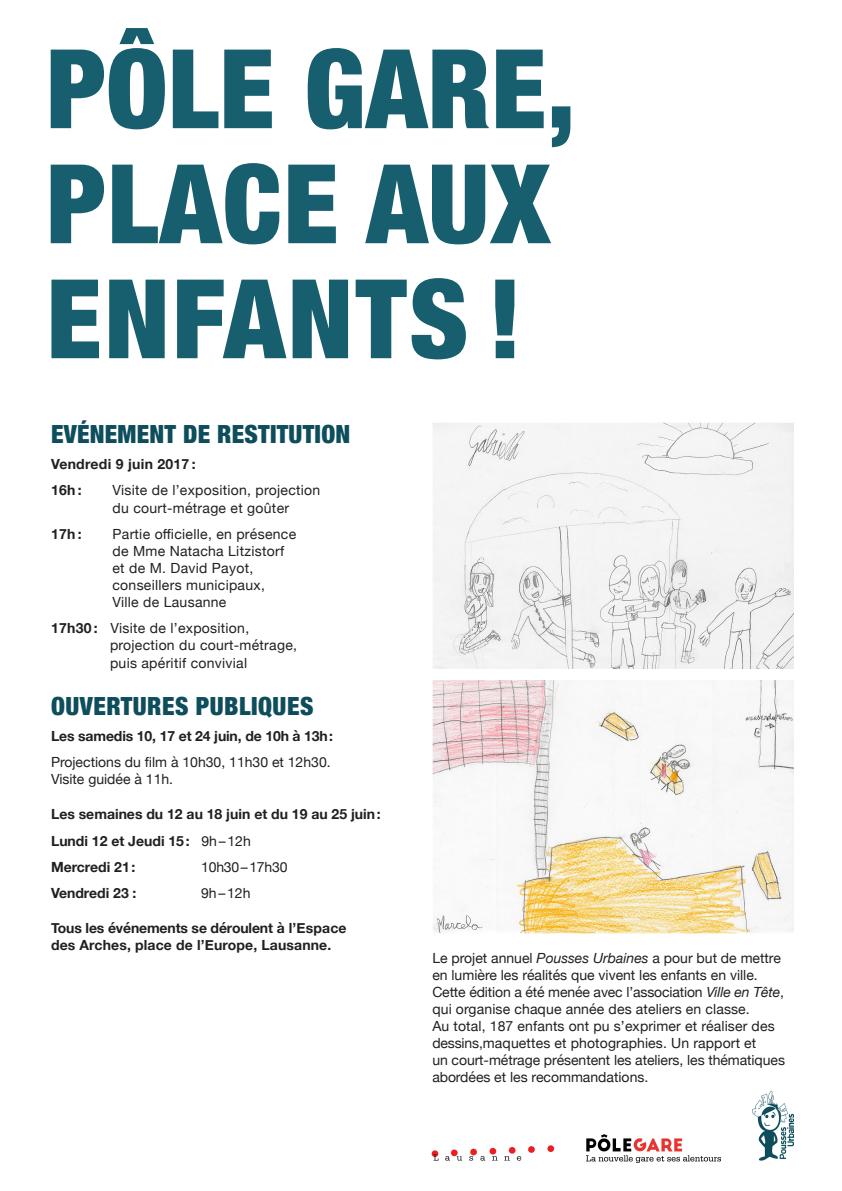
<style>
.page{position:relative;width:842px;height:1191px;background:#fff}
.page>*{position:absolute;margin:0;border:0;box-sizing:border-box;transform-origin:0 0}
.t1{font:900 condensed 110px/115px "Helvetica Neue";letter-spacing:.015em;color:#175e6e}
.t2{font:900 condensed 25px "Helvetica Neue";letter-spacing:.01em;color:#0e4d5c}
.t3{font:14px/17px "Helvetica Neue";letter-spacing:.01em;color:#231f20}
.t4{font:700 14px/26.3px "Helvetica Neue";color:#231f20}
.t5{font:700 14px/26.3px "Helvetica Neue";letter-spacing:.02em;color:#231f20}
.t6{font:14px "Helvetica Neue";letter-spacing:-.01em;color:#231f20}
.s1{font-weight:700}
.s2{font-weight:400}
.s3{font-style:italic}
</style>
<div class="page">
<div style="left:432px;top:1150px;width:6px;height:7px;background:#ee1d23;border-radius:50%"></div>
<div style="left:451px;top:1149px;width:7px;height:7px;background:#ee1d23;border-radius:50%"></div>
<div style="left:470px;top:1148px;width:7px;height:7px;background:#ee1d23;border-radius:50%"></div>
<svg style="left:489px;top:1147px;width:7px;height:7px"></svg>
<svg style="left:509px;top:1146px;width:7px;height:7px"></svg>
<div style="left:528px;top:1146px;width:7px;height:7px;background:#ee1d23;border-radius:50%"></div>
<div style="left:547px;top:1145px;width:7px;height:7px;background:#ee1d23;border-radius:50%"></div>
<svg style="left:445px;top:1156px;width:5px;height:4px"></svg>
<svg style="left:457px;top:1156px;width:5px;height:4px"></svg>
<svg style="left:469px;top:1156px;width:4px;height:4px"></svg>
<svg style="left:480px;top:1156px;width:5px;height:4px"></svg>
<svg style="left:492px;top:1156px;width:5px;height:4px"></svg>
<svg style="left:504px;top:1156px;width:6px;height:4px"></svg>
<svg style="left:517px;top:1156px;width:4px;height:4px"></svg>
<svg style="left:434px;top:1154px;width:5px;height:6px"></svg>
<img style="left:752px;top:1091px;width:42px;height:69px">
<img style="left:586px;top:1134px;width:134px;height:28px">
<img style="left:432px;top:680px;width:362px;height:254px">
<img style="left:437px;top:915px;width:46px;height:14px">
<img style="left:591px;top:866px;width:39px;height:66px">
<img style="left:631px;top:887px;width:43px;height:45px">
<img style="left:664px;top:877px;width:23px;height:18px">
<img style="left:683px;top:908px;width:20px;height:23px">
<img style="left:589px;top:839px;width:19px;height:24px">
<img style="left:432px;top:764px;width:18px;height:9px">
<img style="left:514px;top:681px;width:23px;height:26px">
<img style="left:459px;top:722px;width:22px;height:14px">
<img style="left:545px;top:761px;width:4px;height:19px">
<img style="left:553px;top:843px;width:21px;height:21px">
<svg style="left:655px;top:880px;width:8px;height:10px"></svg>
<svg style="left:613px;top:857px;width:8px;height:5px"></svg>
<img style="left:691px;top:875px;width:16px;height:21px">
<img style="left:764px;top:879px;width:14px;height:11px">
<svg style="left:660px;top:780px;width:5px;height:4px"></svg>
<svg style="left:633px;top:834px;width:8px;height:8px"></svg>
<img style="left:493px;top:720px;width:20px;height:10px">
<svg style="left:754px;top:732px;width:5px;height:5px"></svg>
<img style="left:446px;top:700px;width:16px;height:14px">
<img style="left:608px;top:838px;width:17px;height:19px">
<img style="left:585px;top:865px;width:13px;height:14px">
<img style="left:447px;top:703px;width:15px;height:6px">
<img style="left:631px;top:895px;width:19px;height:7px">
<svg style="left:519px;top:740px;width:8px;height:10px"></svg>
<img style="left:433px;top:422px;width:361px;height:246px">
<svg style="left:740px;top:590px;width:9px;height:11px"></svg>
<img style="left:461px;top:627px;width:15px;height:17px">
<svg style="left:481px;top:622px;width:3px;height:6px"></svg>
<h1 class="t1" style="left:47px;top:25px;width:530px">PÔLE GARE,<br>PLACE AUX<br>ENFANTS !</h1>
<h2 class="t2" style="left:51px;top:413px;width:301px">EVÉNEMENT DE RESTITUTION</h2>
<p class="t5" style="left:51px;top:451px;width:146px">Vendredi 9 juin 2017 :<br>16h :</p>
<p class="t3" style="left:113px;top:482px;width:209px;line-height:17.6px">Visite de l’exposition, projection du court-métrage et goûter</p>
<p class="t4" style="left:51px;top:521px;width:32px">17h :</p>
<p class="t3" style="left:113px;top:526px;width:185px">Partie officielle, en présence de Mme Natacha Litzistorf et de M. David Payot, conseillers municipaux,<br>Ville de Lausanne</p>
<p class="t3" style="left:110px;top:620px;width:189px;line-height:17.3px;text-indent:-59px"><span class="s1">17h30 :</span> Visite de l’exposition, projection du court-métrage, puis apéritif convivial</p>
<h2 class="t2" style="left:51px;top:685px;width:264px">OUVERTURES PUBLIQUES</h2>
<p class="t4" style="left:51px;top:723px;width:284px">Les samedis 10, 17 et 24 juin, de 10h à 13h:</p>
<p class="t3" style="left:51px;top:754px;width:281px">Projections du film à 10h30, 11h30 et 12h30.<br>Visite guidée à 11h.</p>
<p class="t4" style="left:51px;top:801px;width:331px">Les semaines du 12 au 18 juin et du 19 au 25 juin:<br>Lundi 12 et Jeudi 15: <span class="s2">9h–12h<br></span>Mercredi 21:</p>
<p class="t6" style="left:201px;top:857px;width:88px">10h30–17h30</p>
<p class="t4" style="left:51px;top:880px;width:87px">Vendredi 23 :</p>
<p class="t3" style="left:201px;top:885px;width:51px">9h–12h</p>
<p class="t4" style="left:51px;top:919px;width:297px;line-height:17px">Tous les événements se déroulent à l’Espace des Arches, place de l’Europe, Lausanne.</p>
<p class="t3" style="left:432px;top:950px;width:354px">Le projet annuel <span class="s3">Pousses Urbaines</span> a pour but de mettre en lumière les réalités que vivent les enfants en ville.<br>Cette édition a été menée avec l’association <span class="s3">Ville en Tête</span>, qui organise chaque année des ateliers en classe.<br>Au total, 187 enfants ont pu s’exprimer et réaliser des dessins,maquettes et photographies. Un rapport et<br>un court-métrage présentent les ateliers, les thématiques abordées et les recommandations.</p>
</div>
